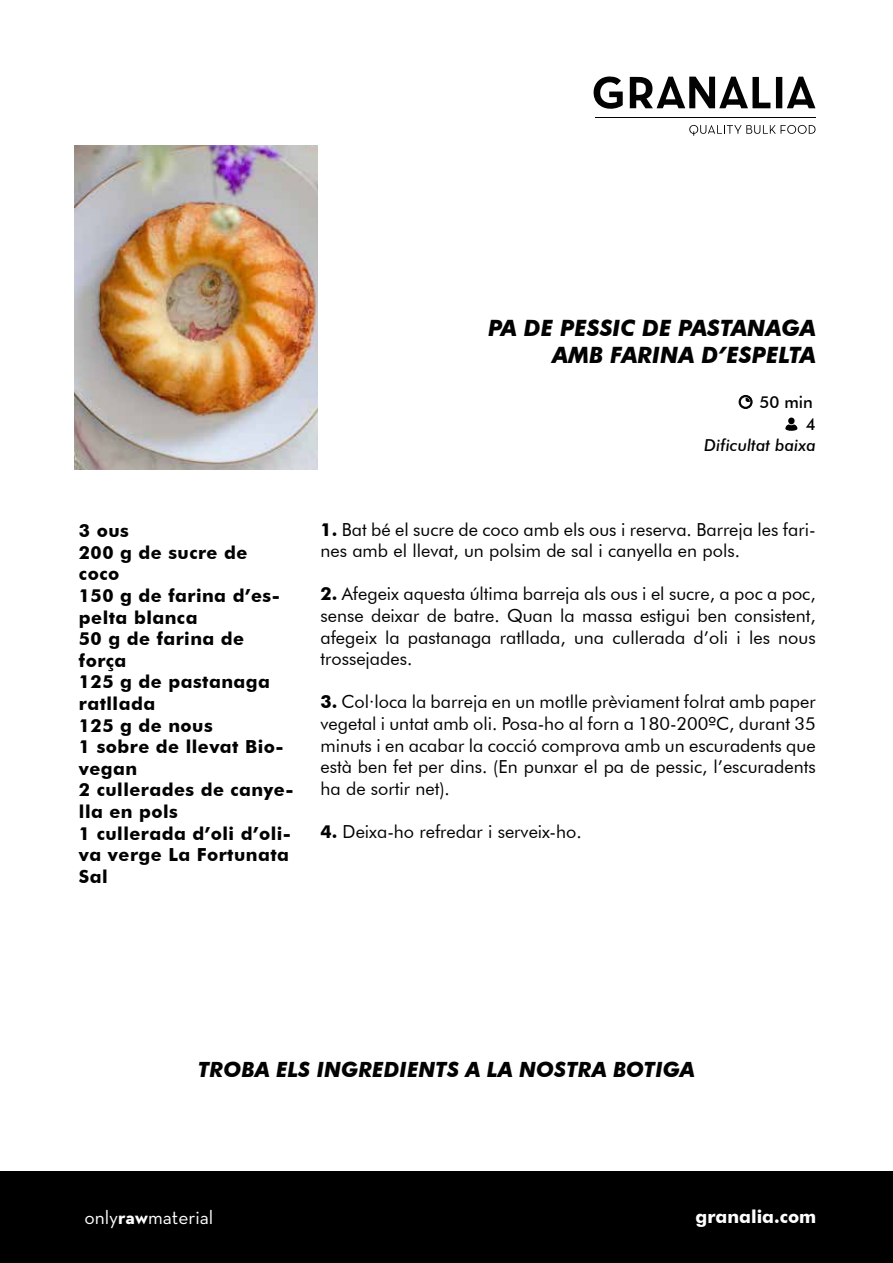
<style>
.page{position:relative;width:893px;height:1263px;background:#fff}
.page>*{position:absolute;margin:0;border:0;box-sizing:border-box;transform-origin:0 0}
.t1{font:italic 700 22.5px/27px "Futura BT";color:#020203;text-align:right}
.t2{font:italic 700 21px "Futura BT";color:#020203}
.t3{font:19.5px "Neutra Text";color:#fff}
.t4{font:18px/21.6px "Futura BT";color:#020203;text-align:justify}
.t5{font:700 18px/21.6px "Futura BT";letter-spacing:.025em;color:#020203}
.t6{font:700 18px "Futura BT";color:#fff}
.t7{font:italic 500 16.5px "Futura BT";color:#020203}
.t8{font:500 16.5px "Futura BT";color:#020203}
.s1{font-weight:700}
</style>
<div class="page">
<div style="left:0;top:1172px;width:893px;height:91px;background:#000"></div>
<svg style="left:593px;top:76px;width:30px;height:33px"></svg>
<svg style="left:630px;top:77px;width:140px;height:31px"></svg>
<svg style="left:776px;top:77px;width:39px;height:31px"></svg>
<hr style="left:595px;top:117px;width:220px;height:1px;background:#020203">
<svg style="left:689px;top:125px;width:127px;height:11px"></svg>
<svg style="left:738px;top:395px;width:15px;height:14px"></svg>
<svg style="left:785px;top:418px;width:12px;height:13px"></svg>
<img style="left:75px;top:145px;width:242px;height:324px">
<p class="t1" style="left:488px;top:314px;width:329px">PA DE PESSIC DE PASTANAGA<br>AMB FARINA D’ESPELTA</p>
<p class="t8" style="left:760px;top:392px;width:55px">50 min</p>
<p class="t7" style="left:704px;top:435px;width:113px">Dificultat baixa</p>
<p class="t8" style="left:806px;top:414px;width:11px">4</p>
<p class="t5" style="left:79px;top:520px;width:216px">3 ous<br>200 g de sucre de<br>coco<br>150 g de farina d’es&shy;pelta blanca<br>50 g de farina de força<br>125 g de pastanaga ratllada<br>125 g de nous<br>1 sobre de llevat Bio&shy;vegan<br>2 cullerades de canye&shy;lla en pols<br>1 cullerada d’oli d’oli&shy;va verge La Fortunata<br>Sal</p>
<p class="t4" style="left:320px;top:518px;width:497px"><span class="s1">1.</span> Bat bé el sucre de coco amb els ous i reserva. Barreja les fari&shy;nes amb el llevat, un polsim de sal i canyella en pols.</p>
<p class="t4" style="left:320px;top:583px;width:497px"><span class="s1">2.</span> Afegeix aquesta última barreja als ous i el sucre, a poc a poc, sense deixar de batre. Quan la massa estigui ben consistent, afegeix la pastanaga ratllada, una cullerada d’oli i les nous trossejades.</p>
<p class="t4" style="left:320px;top:691px;width:497px"><span class="s1">3.</span> Col·loca la barreja en un motlle prèviament folrat amb paper vegetal i untat amb oli. Posa-ho al forn a 180-200ºC, durant 35 minuts i en acabar la cocció comprova amb un escuradents que està ben fet per dins. (En punxar el pa de pessic, l’escuradents ha de sortir net).</p>
<p class="t4" style="left:320px;top:821px;width:263px"><span class="s1">4.</span> Deixa-ho refredar i serveix-ho.</p>
<p class="t2" style="left:198px;top:1057px;width:498px">TROBA ELS INGREDIENTS A LA NOSTRA BOTIGA</p>
<p class="t3" style="left:84px;top:1205px;width:131px">only<span class="s1">raw</span>material</p>
<p class="t6" style="left:696px;top:1206px;width:122px">granalia.com</p>
</div>
